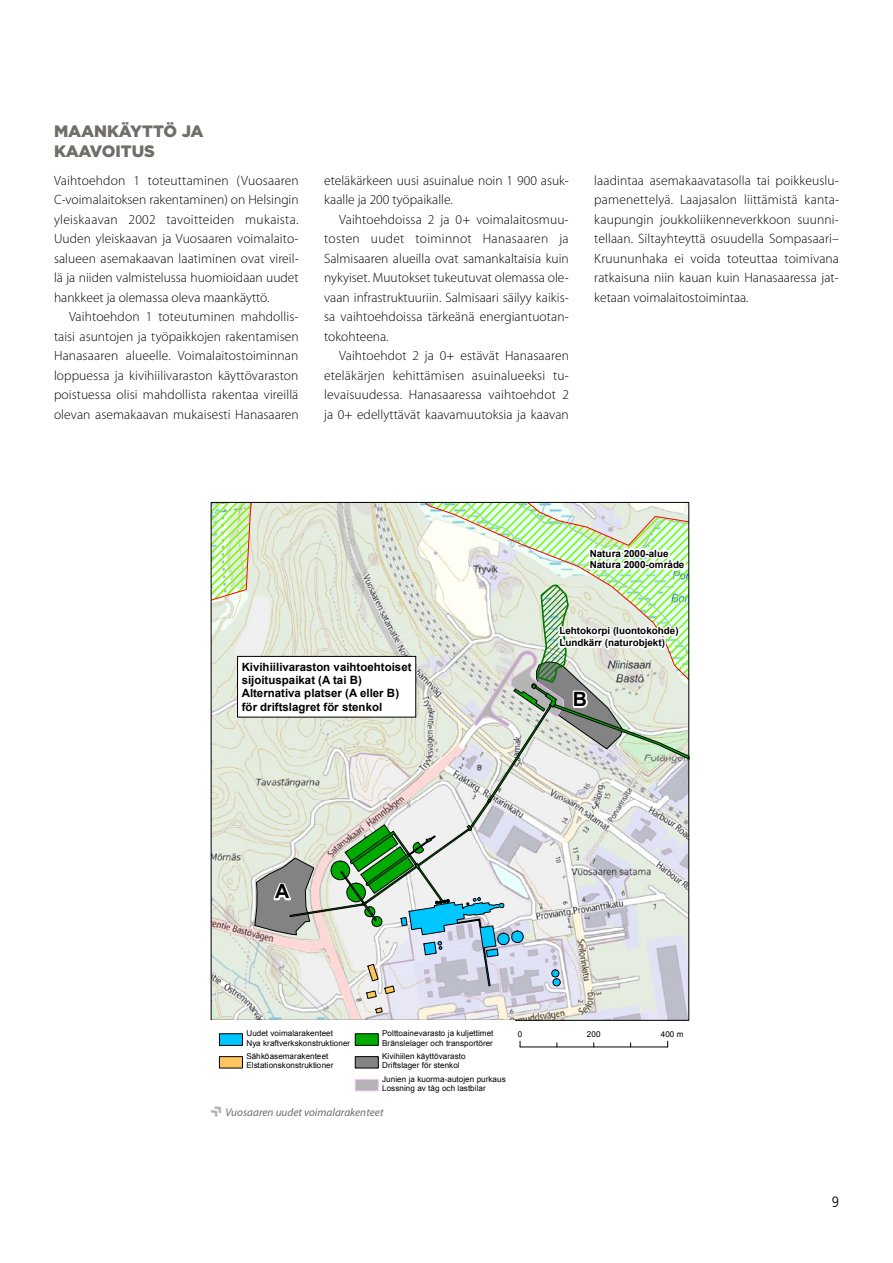
<style>
.page{position:relative;width:893px;height:1263px;background:#fff}
.page>*{position:absolute;margin:0;border:0;box-sizing:border-box;transform-origin:0 0}
.t1{font:700 19.65px "Arial";color:#000}
.t2{font:900 16.5px "Gotham";color:#6f6e68}
.t3{font:300 condensed 15px "Frutiger";color:#000}
.t4{font:300 13.5px/19.5px "Myriad Pro";letter-spacing:.005em;color:#000;text-align:justify}
.t5{font:700 11.4px/13.2px "Arial";color:#000}
.t6{font:italic 11.25px "Myriad Pro";color:#6f6e68}
.t7{font:700 9.9px/11.4px "Arial";letter-spacing:.005em;color:#000}
.t8{font:8.1px/9.4px "Arial";letter-spacing:.005em;color:#000}
</style>
<div class="page">
<img style="left:213px;top:999px;width:474px;height:20px">
<svg style="left:375px;top:1007px;width:8px;height:6px"></svg>
<hr style="left:520px;top:1046px;width:148px;height:1px;background:#000">
<svg style="left:211px;top:502px;width:479px;height:497px"></svg>
<div style="left:237px;top:656px;width:179px;height:61px;background:#fff;border:1px solid #000"></div>
<div style="left:219px;top:1033px;width:24px;height:12px;background:#00c6ff;border:1px solid #000"></div>
<div style="left:219px;top:1056px;width:24px;height:12px;background:#ffc660;border:1px solid #000"></div>
<div style="left:355px;top:1033px;width:23px;height:12px;background:#0a0;border:1px solid #000"></div>
<div style="left:355px;top:1056px;width:23px;height:12px;background:#838383;border:1px solid #000"></div>
<div style="left:355px;top:1079px;width:23px;height:12px;background:#b4b4b4;border:1px solid #f7c0ff"></div>
<p class="t2" style="left:54px;top:120px;width:28px">MAANKÄYTTÖ</p>
<p class="t2" style="left:182px;top:120px;width:23px">JA</p>
<p class="t2" style="left:54px;top:140px;width:13px">KAAVOITUS</p>
<p class="t4" style="left:54px;top:171px;width:246px">Vaihtoehdon 1 toteuttaminen (Vuosaaren C-voimalaitoksen rakentaminen) on Helsingin yleiskaavan 2002 tavoitteiden mukaista.<br>Uuden yleiskaavan ja Vuosaaren voimalaito&shy;salueen asemakaavan laatiminen ovat vireil&shy;lä ja niiden valmistelussa huomioidaan uudet hankkeet ja olemassa oleva maankäyttö.</p>
<p class="t4" style="left:54px;top:307px;width:246px;text-indent:15px">Vaihtoehdon 1 toteutuminen mahdollis&shy;taisi asuntojen ja työpaikkojen rakentamisen Hanasaaren alueelle. Voimalaitostoiminnan loppuessa ja kivihiilivaraston käyttövaraston poistuessa olisi mahdollista rakentaa vireillä olevan asemakaavan mukaisesti Hanasaaren</p>
<p class="t4" style="left:324px;top:171px;width:246px">eteläkärkeen uusi asuinalue noin 1 900 asuk&shy;kaalle ja 200 työpaikalle.</p>
<p class="t4" style="left:324px;top:210px;width:246px;text-indent:15px">Vaihtoehdoissa 2 ja 0+ voimalaitosmuu&shy;tosten uudet toiminnot Hanasaaren ja Salmisaaren alueilla ovat samankaltaisia kuin nykyiset. Muutokset tukeutuvat olemassa ole&shy;vaan infrastruktuuriin. Salmisaari säilyy kaikis&shy;sa vaihtoehdoissa tärkeänä energiantuotan&shy;tokohteena.</p>
<p class="t4" style="left:324px;top:346px;width:246px;text-indent:15px">Vaihtoehdot 2 ja 0+ estävät Hanasaaren eteläkärjen kehittämisen asuinalueeksi tu&shy;levaisuudessa. Hanasaaressa vaihtoehdot 2 ja 0+ edellyttävät kaavamuutoksia ja kaavan</p>
<p class="t4" style="left:594px;top:170px;width:246px">laadintaa asemakaavatasolla tai poikkeuslu&shy;pamenettelyä. Laajasalon liittämistä kanta&shy;kaupungin joukkoliikenneverkkoon suunni&shy;tellaan. Siltayhteyttä osuudella Sompasaari– Kruununhaka ei voida toteuttaa toimivana ratkaisuna niin kauan kuin Hanasaaressa jat&shy;ketaan voimalaitostoimintaa.</p>
<p class="t7" style="left:590px;top:548px;width:96px">Natura 2000-alue<br>Natura 2000-område</p>
<p class="t7" style="left:559px;top:625px;width:121px">Lehtokorpi (luontokohde)<br>Lundkärr (naturobjekt)</p>
<p class="t5" style="left:242px;top:661px;width:171px">Kivihiilivaraston vaihtoehtoiset sijoituspaikat (A tai B)<br>Alternativa platser (A eller B) för driftslagret för stenkol</p>
<h1 class="t1" style="left:573px;top:686px;width:16px">B</h1>
<h1 class="t1" style="left:275px;top:878px;width:16px">A</h1>
<p class="t8" style="left:246px;top:1028px;width:105px">Uudet voimalarakenteet<br>Nya kraftverkskonstruktioner</p>
<p class="t8" style="left:246px;top:1051px;width:89px">Sähköasemarakenteet<br>Elstationskonstruktioner</p>
<p class="t8" style="left:382px;top:1028px;width:113px">Polttoainevarasto ja kuljettimet<br>Bränslelager och transportörer</p>
<p class="t8" style="left:382px;top:1051px;width:85px">Kivihiilen käyttövarasto<br>Driftslager för stenkol</p>
<p class="t8" style="left:382px;top:1074px;width:125px">Junien ja kuorma-autojen purkaus<br>Lossning av tåg och lastbilar</p>
<p class="t6" style="left:225px;top:1105px;width:160px">Vuosaaren uudet voimalarakenteet</p>
<p class="t8" style="left:518px;top:1029px;width:6px">0</p>
<p class="t8" style="left:587px;top:1029px;width:15px">200</p>
<p class="t8" style="left:661px;top:1029px;width:24px">400 m</p>
<p class="t3" style="left:832px;top:1193px;width:9px">9</p>
</div>
